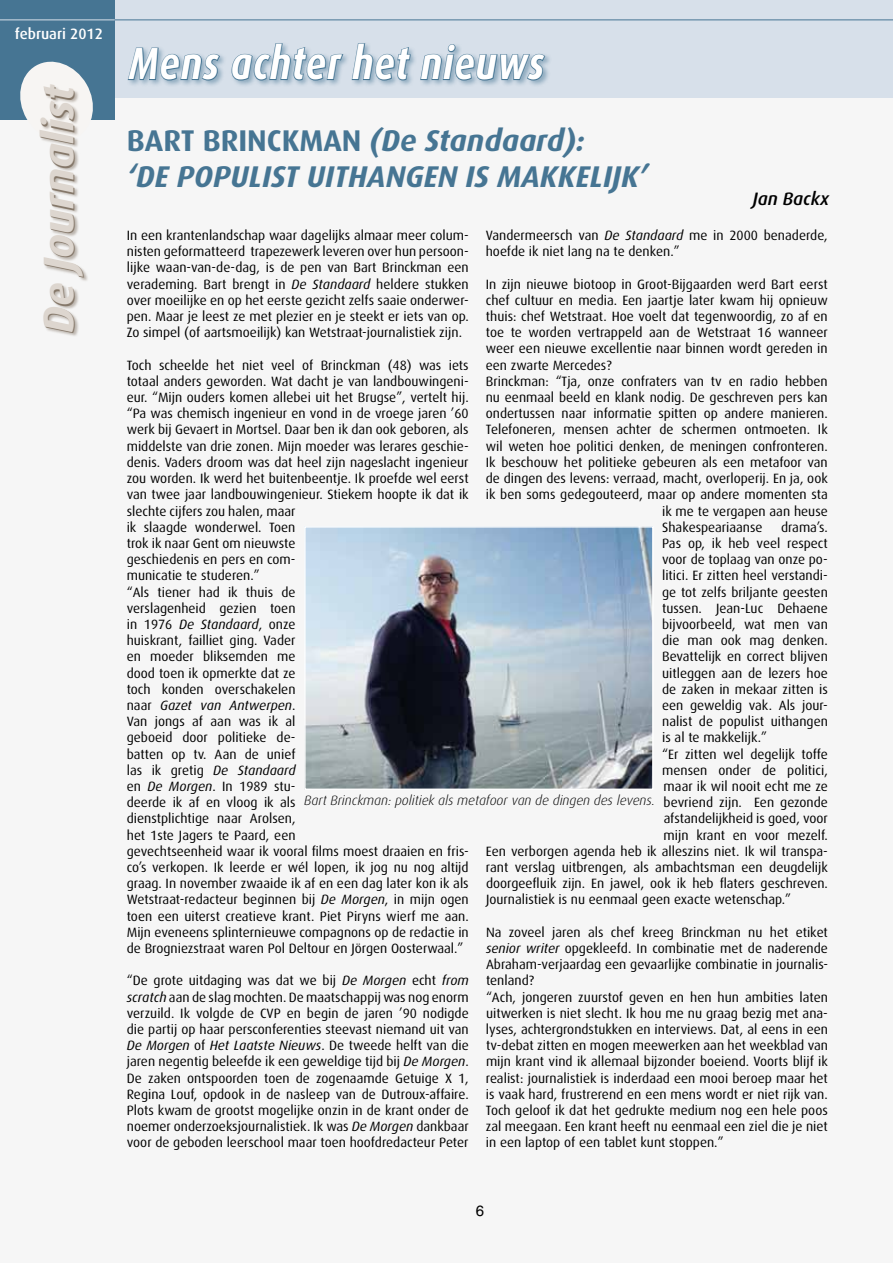
<style>
.page{position:relative;width:893px;height:1263px;background:#f6f6f6}
.page>*{position:absolute;margin:0;border:0;box-sizing:border-box;transform-origin:0 0}
.t1{font:italic 700 45px "Dax";letter-spacing:.025em;color:#fff;scale:.82 1}
.t2{font:italic 700 43.05px "Dax";color:#85786a}
.t3{font:italic 700 30px/36px "Dax";color:#467593}
.t4{font:italic 500 18px "Dax";color:#000}
.t5{font:500 15px "Dax";color:#fff}
.t6{font:15px "Helvetica LT Std";color:#000}
.t7{font:13.5px/16.2px "Dax";color:#000}
.t8{font:italic 300 13.5px "Dax";color:#000}
.s1{font-style:normal}
.s2{font-style:italic}
</style>
<div class="page">
<div style="left:0;top:0;width:893px;height:98px;background:#d7e0ea"></div>
<div style="left:0;top:0;width:115px;height:120px;background:#467593"></div>
<svg style="left:20px;top:61px;width:73px;height:59px"></svg>
<div style="left:40px;top:85px;width:48px;height:252px;background:#85786a;opacity:.5"></div>
<hr style="left:108px;top:20px;width:785px;height:1px;background:#467593">
<hr style="left:0;top:20px;width:115px;height:1px;background:#d7e0ea">
<div style="left:127px;top:42px;width:426px;height:46px;background:#467593;opacity:.5"></div>
<svg style="left:127px;top:44px;width:94px;height:37px"></svg>
<svg style="left:231px;top:43px;width:113px;height:45px"></svg>
<svg style="left:351px;top:43px;width:61px;height:45px"></svg>
<svg style="left:419px;top:19px;width:127px;height:69px"></svg>
<img style="left:306px;top:528px;width:345px;height:260px">
<div style="left:304px;top:526px;width:349px;height:264px;border:1px solid #fff"></div>
<p class="t5" style="left:15px;top:26px;width:90px">februari 2012</p>
<h2 class="t2" style="left:35px;top:334px;width:250px;rotate:-90deg">De Journalist</h2>
<h1 class="t1" style="left:129px;top:38px;width:508px">Mens achter het nieuws</h1>
<h3 class="t3" style="left:127px;top:122px;width:523px"><span class="s1">BART BRINCKMAN</span> (De Standaard):<br>‘DE POPULIST UITHANGEN IS MAKKELIJK’</h3>
<p class="t7" style="left:127px;top:227px;width:344px;text-align:justify">In een krantenlandschap waar dagelijks almaar meer colum&shy;nisten geformatteerd trapezewerk leveren over hun persoon&shy;lijke waan-van-de-dag, is de pen van Bart Brinckman een verademing. Bart brengt in <span class="s2">De Standaard</span> heldere stukken over moeilijke en op het eerste gezicht zelfs saaie onderwer&shy;pen. Maar je leest ze met plezier en je steekt er iets van op.<br>Zo simpel (of aartsmoeilijk) kan Wetstraat-journalistiek zijn.</p>
<p class="t7" style="left:127px;top:357px;width:344px">Toch scheelde het niet veel of Brinckman (48) was iets totaal anders geworden. Wat dacht je van landbouwingeni&shy;eur. “Mijn ouders komen allebei uit het Brugse”, vertelt hij. “Pa was chemisch ingenieur en vond in de vroege jaren ’60 werk bij Gevaert in Mortsel. Daar ben ik dan ook geboren, als middelste van drie zonen. Mijn moeder was lerares geschie&shy;denis. Vaders droom was dat heel zijn nageslacht ingenieur zou worden. Ik werd het buitenbeentje. Ik proefde wel eerst van twee jaar landbouwingenieur. Stiekem hoopte ik dat ik slechte cijfers zou halen, maar<br>ik slaagde wonderwel. Toen<br>trok ik naar Gent om nieuwste<br>geschiedenis en pers en com-<br>municatie te studeren.”<br>“Als tiener had ik thuis de<br>verslagenheid gezien toen<br>in 1976 <span class="s2">De Standaard</span>, onze<br>huiskrant, failliet ging. Vader<br>en moeder bliksemden me<br>dood toen ik opmerkte dat ze<br>toch konden overschakelen<br>naar <span class="s2">Gazet van Antwerpen</span>.<br>Van jongs af aan was ik al<br>geboeid door politieke de-<br>batten op tv. Aan de unief<br>las ik gretig <span class="s2">De Standaard<br></span>en <span class="s2">De Morgen</span>. In 1989 stu-<br>deerde ik af en vloog ik als<br>dienstplichtige naar Arolsen,<br>het 1ste Jagers te Paard, een<br>gevechtseenheid waar ik vooral films moest draaien en fris&shy;co’s verkopen. Ik leerde er wél lopen, ik jog nu nog altijd graag. In november zwaaide ik af en een dag later kon ik als Wetstraat-redacteur beginnen bij <span class="s2">De Morgen</span>, in mijn ogen toen een uiterst creatieve krant. Piet Piryns wierf me aan.<br>Mijn eveneens splinternieuwe compagnons op de redactie in de Brogniezstraat waren Pol Deltour en Jörgen Oosterwaal.”</p>
<p class="t7" style="left:127px;top:973px;width:343px;text-align:justify">“De grote uitdaging was dat we bij <span class="s2">De Morgen</span> echt <span class="s2">from scratch</span> aan de slag mochten. De maatschappij was nog enorm verzuild. Ik volgde de CVP en begin de jaren ’90 nodigde die partij op haar persconferenties steevast niemand uit van <span class="s2">De Morgen</span> of <span class="s2">Het Laatste Nieuws</span>. De tweede helft van die jaren negentig beleefde ik een geweldige tijd bij <span class="s2">De Morgen</span>.<br>De zaken ontspoorden toen de zogenaamde Getuige X 1, Regina Louf, opdook in de nasleep van de Dutroux-affaire.<br>Plots kwam de grootst mogelijke onzin in de krant onder de noemer onderzoeksjournalistiek. Ik was <span class="s2">De Morgen</span> dankbaar voor de geboden leerschool maar toen hoofdredacteur Peter</p>
<h3 class="t4" style="left:753px;top:189px;width:78px">Jan Backx</h3>
<p class="t7" style="left:486px;top:227px;width:343px">Vandermeersch van <span class="s2">De Standaard</span> me in 2000 benaderde, hoefde ik niet lang na te denken.”</p>
<p class="t7" style="left:486px;top:276px;width:343px">In zijn nieuwe biotoop in Groot-Bijgaarden werd Bart eerst</p>
<p class="t7" style="left:486px;top:292px;width:343px">chef cultuur en media. Een jaartje later kwam hij opnieuw</p>
<p class="t7" style="left:486px;top:308px;width:343px">thuis: chef Wetstraat. Hoe voelt dat tegenwoordig, zo af en</p>
<p class="t7" style="left:486px;top:325px;width:343px">toe te worden vertrappeld aan de Wetstraat 16 wanneer</p>
<p class="t7" style="left:486px;top:341px;width:343px">weer een nieuwe excellentie naar binnen wordt gereden in</p>
<p class="t7" style="left:486px;top:357px;width:127px">een zwarte Mercedes?</p>
<p class="t7" style="left:486px;top:373px;width:343px">Brinckman: “Tja, onze confraters van tv en radio hebben</p>
<p class="t7" style="left:486px;top:389px;width:343px">nu eenmaal beeld en klank nodig. De geschreven pers kan</p>
<p class="t7" style="left:486px;top:406px;width:343px">ondertussen naar informatie spitten op andere manieren.</p>
<p class="t7" style="left:486px;top:422px;width:343px">Telefoneren, mensen achter de schermen ontmoeten. Ik</p>
<p class="t7" style="left:486px;top:438px;width:343px">wil weten hoe politici denken, de meningen confronteren.</p>
<p class="t7" style="left:486px;top:454px;width:343px">Ik beschouw het politieke gebeuren als een metafoor van</p>
<p class="t7" style="left:486px;top:470px;width:343px">de dingen des levens: verraad, macht, overloperij. En ja, ook</p>
<p class="t7" style="left:486px;top:487px;width:343px">ik ben soms gedegouteerd, maar op andere momenten sta</p>
<p class="t7" style="left:662px;top:503px;width:167px">ik me te vergapen aan heuse</p>
<p class="t7" style="left:662px;top:519px;width:102px">Shakespeariaanse</p>
<p class="t7" style="left:781px;top:519px;width:48px">drama’s.</p>
<p class="t7" style="left:662px;top:535px;width:167px">Pas op, ik heb veel respect</p>
<p class="t7" style="left:662px;top:551px;width:167px">voor de toplaag van onze po-</p>
<p class="t7" style="left:662px;top:568px;width:167px">litici. Er zitten heel verstandi-</p>
<p class="t7" style="left:662px;top:584px;width:167px">ge tot zelfs briljante geesten</p>
<p class="t7" style="left:662px;top:600px;width:167px">tussen. Jean-Luc Dehaene</p>
<p class="t7" style="left:662px;top:616px;width:167px">bijvoorbeeld, wat men van</p>
<p class="t7" style="left:662px;top:632px;width:167px">die man ook mag denken.</p>
<p class="t7" style="left:662px;top:649px;width:167px">Bevattelijk en correct blijven</p>
<p class="t7" style="left:662px;top:665px;width:167px">uitleggen aan de lezers hoe</p>
<p class="t7" style="left:662px;top:681px;width:167px">de zaken in mekaar zitten is</p>
<p class="t7" style="left:662px;top:697px;width:167px">een geweldig vak. Als jour-</p>
<p class="t7" style="left:662px;top:713px;width:167px">nalist de populist uithangen</p>
<p class="t7" style="left:662px;top:730px;width:107px">is al te makkelijk.”</p>
<p class="t7" style="left:662px;top:746px;width:167px">“Er zitten wel degelijk toffe</p>
<p class="t7" style="left:662px;top:762px;width:167px">mensen onder de politici,</p>
<p class="t7" style="left:664px;top:778px;width:166px">maar ik wil nooit echt me ze</p>
<p class="t7" style="left:664px;top:794px;width:166px">bevriend zijn. Een gezonde</p>
<p class="t7" style="left:664px;top:811px;width:166px">afstandelijkheid is goed, voor</p>
<p class="t7" style="left:664px;top:827px;width:166px">mijn krant en voor mezelf.</p>
<p class="t7" style="left:486px;top:843px;width:343px">Een verborgen agenda heb ik alleszins niet. Ik wil transpa-</p>
<p class="t7" style="left:486px;top:859px;width:343px">rant verslag uitbrengen, als ambachtsman een deugdelijk</p>
<p class="t7" style="left:486px;top:875px;width:343px">doorgeefluik zijn. En jawel, ook ik heb flaters geschreven.</p>
<p class="t7" style="left:486px;top:892px;width:307px">Journalistiek is nu eenmaal geen exacte wetenschap.”</p>
<p class="t7" style="left:486px;top:924px;width:344px">Na zoveel jaren als chef kreeg Brinckman nu het etiket <span class="s2">senior writer</span> opgekleefd. In combinatie met de naderende Abraham-verjaardag een gevaarlijke combinatie in journalis&shy;tenland?<br>“Ach, jongeren zuurstof geven en hen hun ambities laten uitwerken is niet slecht. Ik hou me nu graag bezig met ana&shy;lyses, achtergrondstukken en interviews. Dat, al eens in een tv-debat zitten en mogen meewerken aan het weekblad van mijn krant vind ik allemaal bijzonder boeiend. Voorts blijf ik realist: journalistiek is inderdaad een mooi beroep maar het is vaak hard, frustrerend en een mens wordt er niet rijk van.<br>Toch geloof ik dat het gedrukte medium nog een hele poos zal meegaan. Een krant heeft nu eenmaal een ziel die je niet in een laptop of een tablet kunt stoppen.”</p>
<p class="t8" style="left:304px;top:793px;width:352px">Bart Brinckman: politiek als metafoor van de dingen des levens.</p>
<p class="t6" style="left:476px;top:1202px;width:10px">6</p>
</div>
